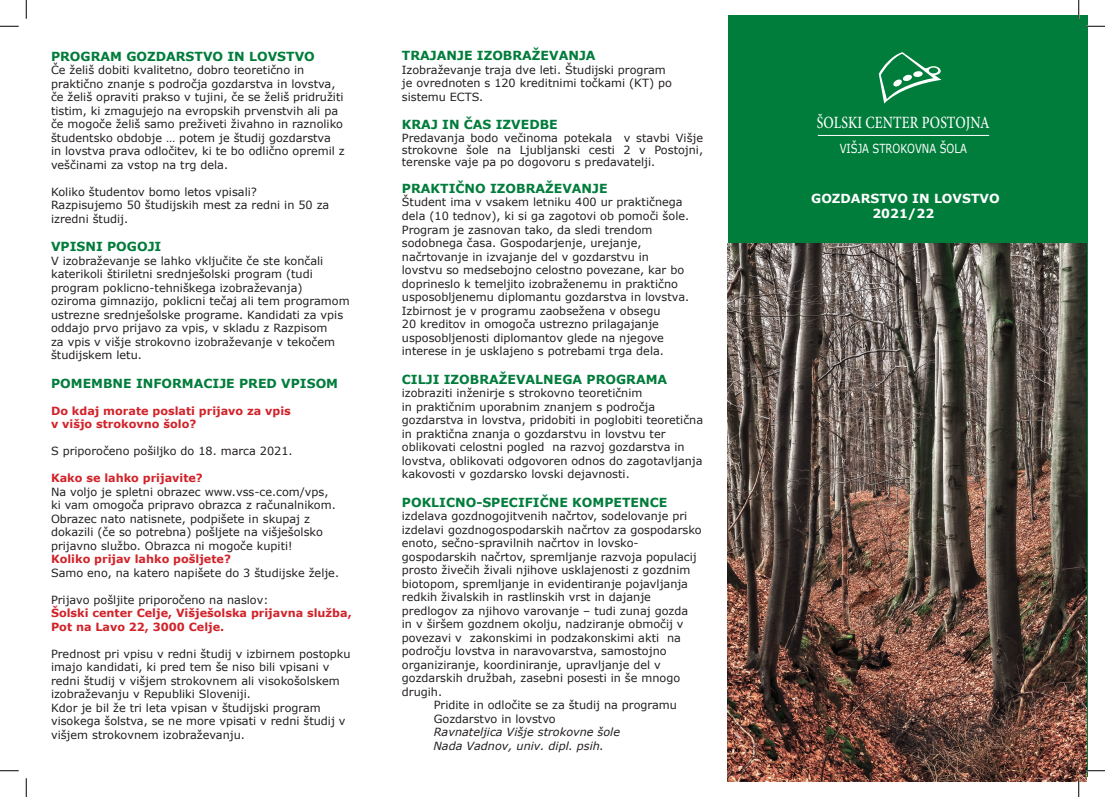
<style>
.page{position:relative;width:1105px;height:797px;background:#fff}
.page>*{position:absolute;margin:0;border:0;box-sizing:border-box;transform-origin:0 0}
.t1{font:500 17.25px "Minion Pro";letter-spacing:.01em;color:#fff;scale:.8 1}
.t2{font:700 12.5px "Verdana";color:#007c3b}
.t3{font:700 12.5px/15px "Verdana";color:#fff;text-align:center}
.t4{font:12.5px "Verdana";color:#fff;scale:.8 1}
.t5{font:11.25px/13.5px "Verdana";color:#231f20}
.t6{font:700 11.25px/13.5px "Verdana";color:#d1232a}
.t7{font:italic 11.25px/13.5px "Verdana";color:#231f20}
</style>
<div class="page">
<div style="left:728px;top:16px;width:359px;height:761px;background:#007c3b"></div>
<svg style="left:879px;top:52px;width:62px;height:52px"></svg>
<div style="left:929px;top:68px;width:9px;height:5px;background:#007c3b;border-radius:50%"></div>
<hr style="left:818px;top:135px;width:171px;height:1px;background:#fff">
<img style="left:728px;top:243px;width:358px;height:538px">
<svg style="left:0;top:25px;width:19px;height:2px"></svg>
<svg style="left:1086px;top:25px;width:19px;height:2px"></svg>
<svg style="left:0;top:770px;width:19px;height:1px"></svg>
<svg style="left:1086px;top:770px;width:19px;height:1px"></svg>
<svg style="left:25px;top:0;width:2px;height:19px"></svg>
<svg style="left:25px;top:778px;width:2px;height:19px"></svg>
<svg style="left:1078px;top:0;width:1px;height:19px"></svg>
<svg style="left:1078px;top:778px;width:1px;height:19px"></svg>
<p class="t2" style="left:51px;top:47px;width:265px">PROGRAM GOZDARSTVO IN LOVSTVO</p>
<p class="t5" style="left:51px;top:63px;width:295px">Če želiš dobiti kvalitetno, dobro teoretično in praktično znanje s področja gozdarstva in lovstva, če želiš opraviti prakso v tujini, če se želiš pridružiti tistim, ki zmagujejo na evropskih prvenstvih ali pa če mogoče želiš samo preživeti živahno in raznoliko študentsko obdobje … potem je študij gozdarstva<br>in lovstva prava odločitev, ki te bo odlično opremil z veščinami za vstop na trg dela.</p>
<p class="t5" style="left:51px;top:185px;width:280px">Koliko študentov bomo letos vpisali?<br>Razpisujemo 50 študijskih mest za redni in 50 za izredni študij.</p>
<p class="t2" style="left:51px;top:238px;width:112px">VPISNI POGOJI</p>
<p class="t5" style="left:51px;top:254px;width:300px">V izobraževanje se lahko vključite če ste končali katerikoli štiriletni srednješolski program (tudi program poklicno-tehniškega izobraževanja) oziroma gimnazijo, poklicni tečaj ali tem programom ustrezne srednješolske programe. Kandidati za vpis oddajo prvo prijavo za vpis, v skladu z Razpisom<br>za vpis v višje strokovno izobraževanje v tekočem študijskem letu.</p>
<p class="t2" style="left:51px;top:374px;width:289px">POMEMBNE INFORMACIJE PRED VPISOM</p>
<p class="t6" style="left:51px;top:404px;width:241px">Do kdaj morate poslati prijavo za vpis v višjo strokovno šolo?</p>
<p class="t5" style="left:51px;top:444px;width:243px">S priporočeno pošiljko do 18. marca 2021.</p>
<p class="t6" style="left:51px;top:471px;width:153px">Kako se lahko prijavite?</p>
<p class="t5" style="left:51px;top:485px;width:286px">Na voljo je spletni obrazec www.vss-ce.com/vps, ki vam omogoča pripravo obrazca z računalnikom.<br>Obrazec nato natisnete, podpišete in skupaj z dokazili (če so potrebna) pošljete na višješolsko prijavno službo. Obrazca ni mogoče kupiti!</p>
<p class="t6" style="left:51px;top:552px;width:181px">Koliko prijav lahko pošljete?</p>
<p class="t5" style="left:51px;top:566px;width:290px">Samo eno, na katero napišete do 3 študijske želje.</p>
<p class="t5" style="left:51px;top:593px;width:219px">Prijavo pošljite priporočeno na naslov:</p>
<p class="t6" style="left:51px;top:606px;width:302px">Šolski center Celje, Višješolska prijavna služba,<br>Pot na Lavo 22, 3000 Celje.</p>
<p class="t5" style="left:51px;top:647px;width:301px">Prednost pri vpisu v redni študij v izbirnem postopku imajo kandidati, ki pred tem še niso bili vpisani v redni študij v višjem strokovnem ali visokošolskem izobraževanju v Republiki Sloveniji.<br>Kdor je bil že tri leta vpisan v študijski program visokega šolstva, se ne more vpisati v redni študij v višjem strokovnem izobraževanju.</p>
<p class="t2" style="left:402px;top:47px;width:195px">TRAJANJE IZOBRAŽEVANJA</p>
<p class="t5" style="left:402px;top:63px;width:272px">Izobraževanje traja dve leti. Študijski program je ovrednoten s 120 kreditnimi točkami (KT) po sistemu ECTS.</p>
<p class="t2" style="left:402px;top:116px;width:157px">KRAJ IN ČAS IZVEDBE</p>
<p class="t5" style="left:402px;top:131px;width:303px;line-height:12.1px;text-align:justify">Predavanja bodo večinoma potekala v stavbi Višje strokovne šole na Ljubljanski cesti 2 v Postojni, terenske vaje pa po dogovoru s predavatelji.</p>
<p class="t2" style="left:402px;top:179px;width:207px">PRAKTIČNO IZOBRAŽEVANJE</p>
<p class="t5" style="left:402px;top:195px;width:289px">Študent ima v vsakem letniku 400 ur praktičnega dela (10 tednov), ki si ga zagotovi ob pomoči šole.<br>Program je zasnovan tako, da sledi trendom sodobnega časa. Gospodarjenje, urejanje, načrtovanje in izvajanje del v gozdarstvu in lovstvu so medsebojno celostno povezane, kar bo doprineslo k temeljito izobraženemu in praktično usposobljenemu diplomantu gozdarstva in lovstva.<br>Izbirnost je v programu zaobsežena v obsegu<br>20 kreditov in omogoča ustrezno prilagajanje usposobljenosti diplomantov glede na njegove interese in je usklajeno s potrebami trga dela.</p>
<p class="t2" style="left:402px;top:370px;width:267px">CILJI IZOBRAŽEVALNEGA PROGRAMA</p>
<p class="t5" style="left:402px;top:386px;width:303px">izobraziti inženirje s strokovno teoretičnim<br>in praktičnim uporabnim znanjem s področja gozdarstva in lovstva, pridobiti in poglobiti teoretična in praktična znanja o gozdarstvu in lovstvu ter oblikovati celostni pogled na razvoj gozdarstva in lovstva, oblikovati odgovoren odnos do zagotavljanja kakovosti v gozdarsko lovski dejavnosti.</p>
<p class="t2" style="left:402px;top:493px;width:267px">POKLICNO-SPECIFIČNE KOMPETENCE</p>
<p class="t5" style="left:402px;top:509px;width:287px">izdelava gozdnogojitvenih načrtov, sodelovanje pri</p>
<p class="t5" style="left:402px;top:522px;width:301px">izdelavi gozdnogospodarskih načrtov za gospodarsko</p>
<p class="t5" style="left:402px;top:536px;width:238px">enoto, sečno-spravilnih načrtov in lovsko-</p>
<p class="t5" style="left:402px;top:549px;width:296px">gospodarskih načrtov, spremljanje razvoja populacij</p>
<p class="t5" style="left:402px;top:563px;width:290px">prosto živečih živali njihove usklajenosti z gozdnim</p>
<p class="t5" style="left:402px;top:576px;width:288px">biotopom, spremljanje in evidentiranje pojavljanja</p>
<p class="t5" style="left:402px;top:590px;width:251px">redkih živalskih in rastlinskih vrst in dajanje</p>
<p class="t5" style="left:402px;top:603px;width:288px">predlogov za njihovo varovanje – tudi zunaj gozda</p>
<p class="t5" style="left:402px;top:617px;width:283px">in v širšem gozdnem okolju, nadziranje območij v</p>
<p class="t5" style="left:402px;top:630px;width:281px">povezavi v zakonskimi in podzakonskimi akti na</p>
<p class="t5" style="left:402px;top:644px;width:266px">področju lovstva in naravovarstva, samostojno</p>
<p class="t5" style="left:402px;top:657px;width:260px">organiziranje, koordiniranje, upravljanje del v</p>
<p class="t5" style="left:402px;top:671px;width:280px">gozdarskih družbah, zasebni posesti in še mnogo</p>
<p class="t5" style="left:402px;top:684px;width:42px">drugih.</p>
<p class="t5" style="left:434px;top:698px;width:245px">Pridite in odločite se za študij na programu</p>
<p class="t5" style="left:434px;top:711px;width:123px">Gozdarstvo in lovstvo</p>
<p class="t7" style="left:434px;top:725px;width:188px">Ravnateljica Višje strokovne šole<br>Nada Vadnov, univ. dipl. psih.</p>
<h1 class="t1" style="left:817px;top:110px;width:218px">ŠOLSKI CENTER POSTOJNA</h1>
<p class="t4" style="left:840px;top:139px;width:160px">VIŠJA STROKOVNA ŠOLA</p>
<p class="t3" style="left:811px;top:191px;width:190px">GOZDARSTVO IN LOVSTVO<br>2021/22</p>
</div>
